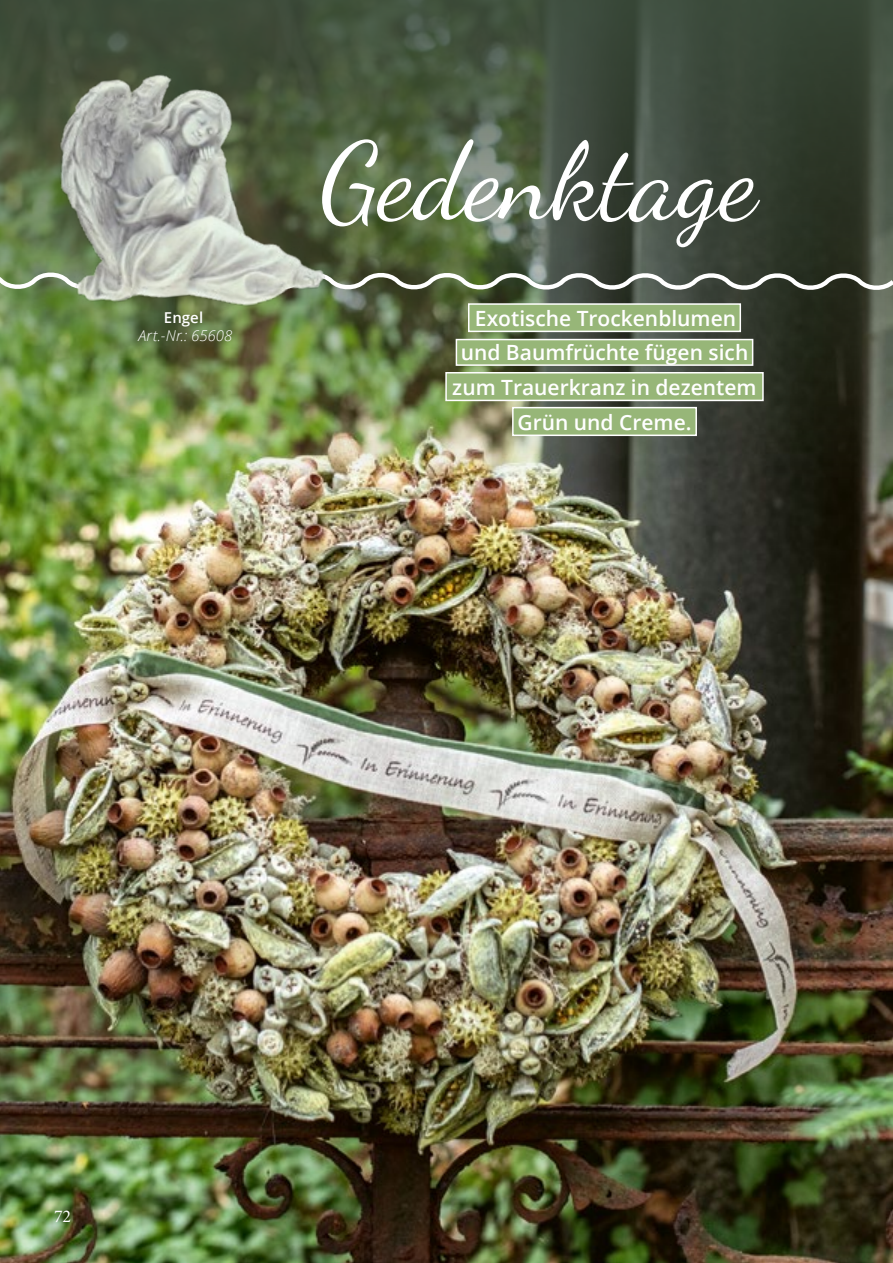
<style>
.page{position:relative;width:893px;height:1263px;background:#fff}
.page>*{position:absolute;margin:0;border:0;box-sizing:border-box;transform-origin:0 0}
.t1{font:108px "Dancing Script OT";color:#fff}
.t2{font:600 21px/34.5px "Open Sans";color:#fff;text-align:center}
.t3{font:18px "Minion Pro";color:#fff}
.t4{font:italic 300 15px "Open Sans";letter-spacing:.005em;color:#fff}
.t5{font:600 15px "Open Sans";letter-spacing:.005em;color:#fff}
</style>
<div class="page">
<img style="left:0;top:477px;width:893px;height:786px">
<img style="left:0;top:0;width:893px;height:477px">
<svg style="left:0;top:266px;width:893px;height:30px;background:#606957"></svg>
<img style="left:28px;top:40px;width:311px;height:307px">
<div style="left:456px;top:340px;width:297px;height:25px;background:#97b678"></div>
<div style="left:456px;top:339px;width:297px;height:27px;border:2px solid #fff"></div>
<div style="left:446px;top:373px;width:317px;height:27px;background:#97b678"></div>
<div style="left:445px;top:372px;width:319px;height:29px;border:2px solid #fff"></div>
<div style="left:513px;top:408px;width:183px;height:27px;background:#97b678"></div>
<div style="left:512px;top:407px;width:185px;height:29px;border:2px solid #fff"></div>
<div style="left:469px;top:304px;width:271px;height:27px;background:#97b678"></div>
<div style="left:468px;top:303px;width:273px;height:29px;border:2px solid #fff"></div>
<h1 class="t1" style="left:322px;top:118px;width:438px">Gedenktage</h1>
<p class="t5" style="left:164px;top:307px;width:41px">Engel</p>
<p class="t2" style="left:475px;top:300px;width:263px">Exotische Trockenblumen</p>
<p class="t4" style="left:139px;top:325px;width:96px">Art.-Nr.: 65608</p>
<p class="t2" style="left:452px;top:335px;width:306px">und Baumfrüchte fügen sich zum Trauerkranz in dezentem<br>Grün und Creme.</p>
<p class="t3" style="left:54px;top:1204px;width:19px">72</p>
</div>
